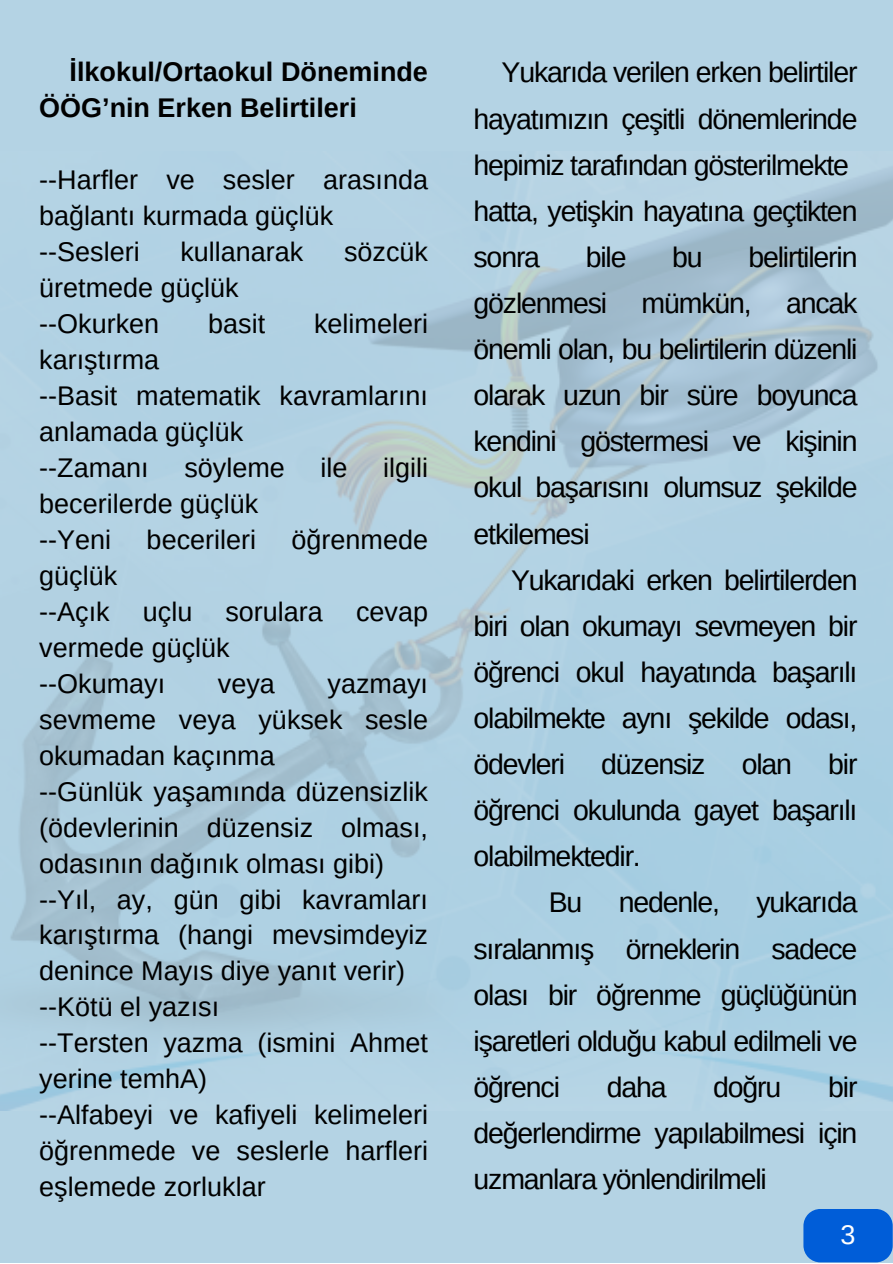
<style>
.page{position:relative;width:893px;height:1264px;background:#fff}
.page>*{position:absolute;margin:0;border:0;box-sizing:border-box;transform-origin:0 0}
.t1{font:28.5px/46px "Arimo";letter-spacing:-.04em;color:#000;text-align:justify}
.t2{font:27px/36px "Arimo";color:#000}
.t3{font:700 27px/36px "Arimo";color:#000}
.t4{font:27px "Arimo";color:#fff}
</style>
<div class="page">
<div style="left:0;top:0;width:892px;height:1262px;background:#b4d3e4"></div>
<img style="left:0;top:171px;width:892px;height:939px">
<div style="left:803px;top:1209px;width:89px;height:53px;background:#005dd8"></div>
<p class="t3" style="left:39px;top:53px;width:390px;text-indent:30px">İlkokul/Ortaokul Döneminde<br>ÖÖG’nin Erken Belirtileri</p>
<p class="t2" style="left:39px;top:161px;width:390px">--Harfler ve sesler arasında bağlantı kurmada güçlük</p>
<p class="t2" style="left:39px;top:233px;width:102px">--Sesleri</p>
<p class="t2" style="left:180px;top:233px;width:124px">kullanarak</p>
<p class="t2" style="left:344px;top:233px;width:85px">sözcük</p>
<p class="t2" style="left:39px;top:269px;width:201px">üretmede güçlük</p>
<p class="t2" style="left:39px;top:305px;width:121px">--Okurken</p>
<p class="t2" style="left:208px;top:305px;width:58px">basit</p>
<p class="t2" style="left:314px;top:305px;width:115px">kelimeleri</p>
<p class="t2" style="left:39px;top:341px;width:121px">karıştırma</p>
<p class="t2" style="left:39px;top:377px;width:390px">--Basit matematik kavramlarını anlamada güçlük</p>
<p class="t2" style="left:39px;top:449px;width:111px">--Zamanı</p>
<p class="t2" style="left:184px;top:449px;width:102px">söyleme</p>
<p class="t2" style="left:320px;top:449px;width:28px">ile</p>
<p class="t2" style="left:383px;top:449px;width:46px">ilgili</p>
<p class="t2" style="left:39px;top:485px;width:220px">becerilerde güçlük</p>
<p class="t2" style="left:39px;top:521px;width:73px">--Yeni</p>
<p class="t2" style="left:147px;top:521px;width:111px">becerileri</p>
<p class="t2" style="left:291px;top:521px;width:138px">öğrenmede</p>
<p class="t2" style="left:39px;top:557px;width:79px">güçlük</p>
<p class="t2" style="left:39px;top:593px;width:390px">--Açık uçlu sorulara cevap vermede güçlük</p>
<p class="t2" style="left:39px;top:665px;width:127px">--Okumayı</p>
<p class="t2" style="left:218px;top:665px;width:58px">veya</p>
<p class="t2" style="left:39px;top:665px;width:390px;text-align:justify;text-indent:288px">yazmayı sevmeme veya yüksek sesle okumadan kaçınma</p>
<p class="t2" style="left:39px;top:773px;width:390px;text-align:justify">--Günlük yaşamında düzensizlik (ödevlerinin düzensiz olması, odasının dağınık olması gibi)</p>
<p class="t2" style="left:39px;top:881px;width:390px;text-align:justify">--Yıl, ay, gün gibi kavramları karıştırma (hangi mevsimdeyiz denince Mayıs diye yanıt verir)</p>
<p class="t2" style="left:39px;top:989px;width:181px">--Kötü el yazısı</p>
<p class="t2" style="left:39px;top:1025px;width:390px">--Tersten yazma (ismini Ahmet yerine temhA)</p>
<p class="t2" style="left:39px;top:1097px;width:390px;text-align:justify">--Alfabeyi ve kafiyeli kelimeleri öğrenmede ve seslerle harfleri eşlemede zorluklar</p>
<p class="t1" style="left:473px;top:50px;width:385px;text-indent:28px">Yukarıda verilen erken belirtiler hayatımızın çeşitli dönemlerinde hepimiz tarafından gösterilmekte</p>
<p class="t1" style="left:473px;top:188px;width:385px">hatta, yetişkin hayatına geçtikten sonra</p>
<p class="t1" style="left:473px;top:234px;width:385px;text-indent:275px">belirtilerin gözlenmesi mümkün, ancak önemli olan, bu belirtilerin düzenli olarak uzun bir süre boyunca kendini göstermesi ve kişinin okul başarısını olumsuz şekilde etkilemesi</p>
<p class="t1" style="left:473px;top:556px;width:385px;text-indent:37px">Yukarıdaki erken belirtilerden biri olan okumayı sevmeyen bir öğrenci okul hayatında başarılı olabilmekte aynı şekilde odası, ödevleri</p>
<p class="t1" style="left:585px;top:234px;width:42px">bile</p>
<p class="t1" style="left:672px;top:234px;width:32px">bu</p>
<p class="t1" style="left:473px;top:741px;width:385px;text-indent:354px">bir öğrenci okulunda gayet başarılı olabilmektedir.</p>
<p class="t1" style="left:548px;top:879px;width:35px">Bu</p>
<p class="t1" style="left:619px;top:879px;width:103px">nedenle,</p>
<p class="t1" style="left:601px;top:741px;width:106px">düzensiz</p>
<p class="t1" style="left:741px;top:741px;width:52px">olan</p>
<p class="t1" style="left:473px;top:879px;width:385px;text-indent:283px">yukarıda sıralanmış örneklerin sadece olası bir öğrenme güçlüğünün işaretleri olduğu kabul edilmeli ve öğrenci</p>
<p class="t1" style="left:606px;top:1063px;width:61px">daha</p>
<p class="t1" style="left:713px;top:1063px;width:70px">doğru</p>
<p class="t1" style="left:473px;top:1063px;width:385px;text-indent:354px">bir değerlendirme yapılabilmesi için uzmanlara yönlendirilmeli</p>
<p class="t4" style="left:840px;top:1219px;width:16px">3</p>
</div>
